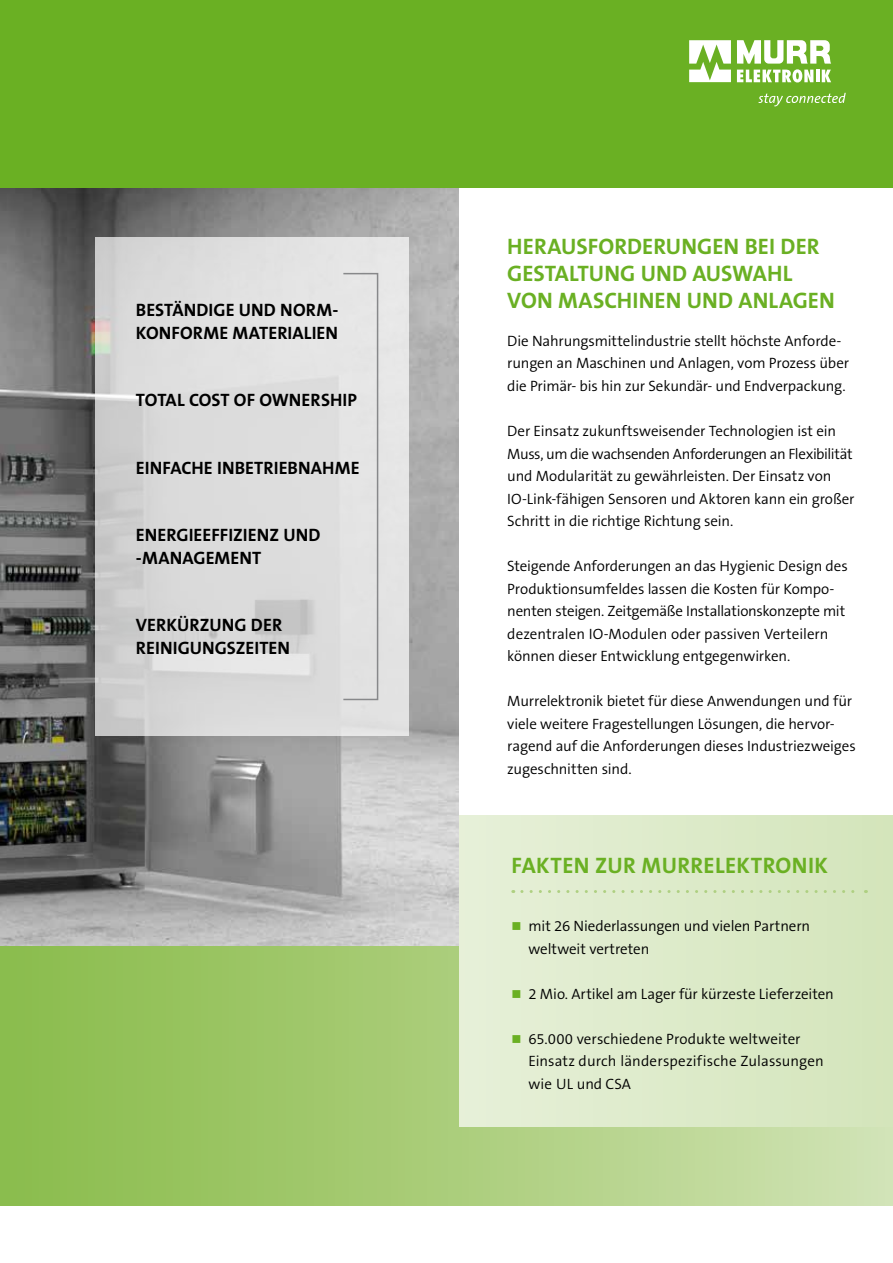
<style>
.page{position:relative;width:893px;height:1263px;background:#fff}
.page>*{position:absolute;margin:0;border:0;box-sizing:border-box;transform-origin:0 0}
.t1{font:700 22.5px/27px "The Sans B7";letter-spacing:.005em;color:#6ab023}
.t2{font:700 22.5px "The Sans B Plus W7";letter-spacing:.02em;color:#6ab023}
.t3{font:700 18px/22.5px "The Sans B7";letter-spacing:.005em;color:#000}
.t4{font:300 15px/22.5px "The Sans B4";letter-spacing:-.01em;color:#000}
.t5{font:300 15px/22.5px "The Sans B Plus W4";color:#000}
</style>
<div class="page">
<img style="left:0;top:187px;width:459px;height:759px">
<div style="left:0;top:946px;width:893px;height:259px;background:linear-gradient(to right,#88bb48,#d1e3b4)"></div>
<div style="left:459px;top:815px;width:434px;height:311px;background:linear-gradient(to right,#e7f0d9,#d4e5bb)"></div>
<svg style="left:522px;top:890px;width:344px;height:3px"></svg>
<div style="left:0;top:0;width:893px;height:187px;background:#6ab023"></div>
<svg style="left:689px;top:40px;width:42px;height:42px"></svg>
<svg style="left:737px;top:40px;width:94px;height:42px"></svg>
<svg style="left:758px;top:93px;width:88px;height:13px"></svg>
<svg style="left:95px;top:237px;width:313px;height:499px;background:#dbdbdb"></svg>
<div style="left:343px;top:273px;width:35px;height:427px;border:2px solid #87888a"></div>
<svg style="left:513px;top:922px;width:7px;height:8px"></svg>
<svg style="left:513px;top:990px;width:7px;height:8px"></svg>
<svg style="left:513px;top:1035px;width:7px;height:8px"></svg>
<p class="t3" style="left:136px;top:299px;width:204px">BESTÄNDIGE UND NORM-<br>KONFORME MATERIALIEN</p>
<p class="t3" style="left:136px;top:389px;width:223px">TOTAL COST OF OWNERSHIP</p>
<p class="t3" style="left:136px;top:457px;width:225px">EINFACHE INBETRIEBNAHME</p>
<p class="t3" style="left:136px;top:524px;width:186px">ENERGIEEFFIZIENZ UND -MANAGEMENT</p>
<p class="t3" style="left:136px;top:614px;width:156px">VERKÜRZUNG DER<br>REINIGUNGSZEITEN</p>
<h1 class="t1" style="left:507px;top:233px;width:329px">HERAUSFORDERUNGEN BEI DER<br>GESTALTUNG UND AUSWAHL<br>VON MASCHINEN UND ANLAGEN</h1>
<p class="t4" style="left:507px;top:330px;width:343px">Die Nahrungsmittelindustrie stellt höchste Anforde&shy;rungen an Maschinen und Anlagen, vom Prozess über die Primär- bis hin zur Sekundär- und Endverpackung.</p>
<p class="t4" style="left:507px;top:420px;width:349px">Der Einsatz zukunftsweisender Technologien ist ein Muss, um die wachsenden Anforderungen an Flexibilität und Modularität zu gewährleisten. Der Einsatz von IO-Link-fähigen Sensoren und Aktoren kann ein großer Schritt in die richtige Richtung sein.</p>
<p class="t4" style="left:507px;top:555px;width:342px">Steigende Anforderungen an das Hygienic Design des Produktionsumfeldes lassen die Kosten für Kompo&shy;nenten steigen. Zeitgemäße Installationskonzepte mit dezentralen IO-Modulen oder passiven Verteilern können dieser Entwicklung entgegenwirken.</p>
<p class="t4" style="left:507px;top:690px;width:350px">Murrelektronik bietet für diese Anwendungen und für viele weitere Fragestellungen Lösungen, die hervor&shy;ragend auf die Anforderungen dieses Industriezweiges zugeschnitten sind.</p>
<h1 class="t2" style="left:512px;top:850px;width:318px">FAKTEN ZUR MURRELEKTRONIK</h1>
<p class="t5" style="left:528px;top:915px;width:283px">mit 26 Niederlassungen und vielen Partnern weltweit vertreten</p>
<p class="t5" style="left:528px;top:983px;width:307px">2 Mio. Artikel am Lager für kürzeste Lieferzeiten</p>
<p class="t5" style="left:528px;top:1028px;width:297px">65.000 verschiedene Produkte weltweiter<br>Einsatz durch länderspezifische Zulassungen wie UL und CSA</p>
</div>
